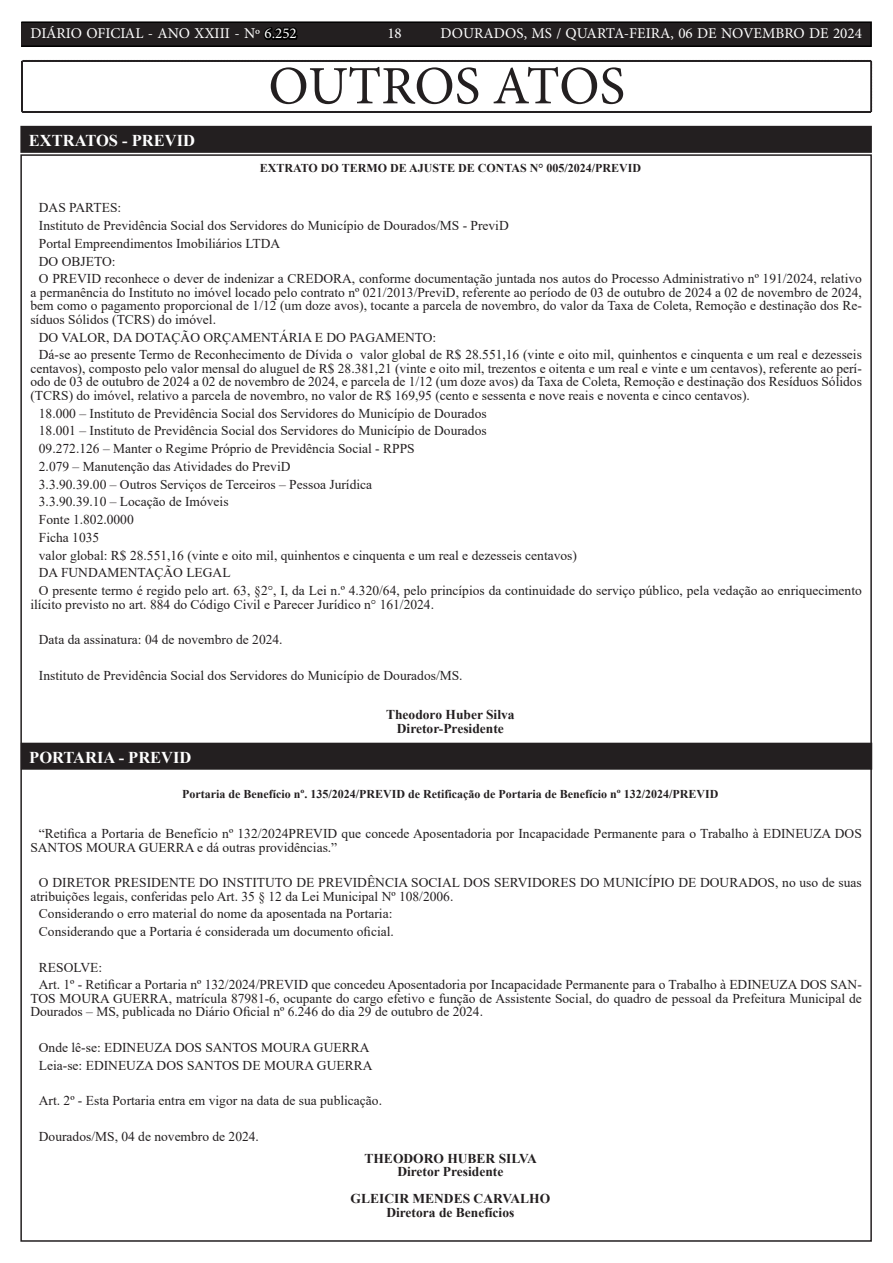
<style>
.page{position:relative;width:893px;height:1263px;background:#fff}
.page>*{position:absolute;margin:0;border:0;box-sizing:border-box;transform-origin:0 0}
.t1{font:54px "Minion Pro";letter-spacing:-.005em;color:#231f20}
.TEXTO{font:700 16.5px "Times New Roman";color:#fff}
.t2{font:15px "Minion Pro";color:#fff}
.TEXTO-2{font:13.5px/13.5px "Times New Roman";color:#231f20;text-align:justify}
.ASSINATURA{font:700 13.5px "Times New Roman";color:#231f20}
.TITULO{font:700 12px "Times New Roman";color:#231f20}
.s1{color:#000}
</style>
<div class="page">
<div style="left:21px;top:22px;width:850px;height:24px;background:#231f20"></div>
<div style="left:21px;top:21px;width:851px;height:26px;border:2px solid #000"></div>
<div style="left:23px;top:128px;width:847px;height:23px;background:#231f20"></div>
<div style="left:20px;top:126px;width:852px;height:27px;border:4px solid #231f20"></div>
<svg style="left:21px;top:60px;width:851px;height:53px"></svg>
<div style="left:23px;top:745px;width:847px;height:22px;background:#231f20"></div>
<div style="left:21px;top:743px;width:851px;height:27px;border:4px solid #231f20"></div>
<p class="t2" style="left:31px;top:24px;width:268px">DIÁRIO OFICIAL - ANO XXIII - Nº <span class="s1">6.252</span></p>
<p class="t2" style="left:387px;top:24px;width:16px">18</p>
<p class="t2" style="left:441px;top:24px;width:423px">DOURADOS, MS / QUARTA-FEIRA, 06 DE NOVEMBRO DE 2024</p>
<p class="TEXTO" style="left:29px;top:128px;width:168px">EXTRATOS - PREVID</p>
<p class="t1" style="left:268px;top:50px;width:358px">OUTROS ATOS</p>
<p class="TITULO" style="left:260px;top:160px;width:383px">EXTRATO DO TERMO DE AJUSTE DE CONTAS N° 005/2024/PREVID</p>
<p class="TEXTO-2" style="left:39px;top:201px;width:84px">DAS PARTES:</p>
<p class="TEXTO-2" style="left:39px;top:218px;width:471px">Instituto de Previdência Social dos Servidores do Município de Dourados/MS - PreviD</p>
<p class="TEXTO-2" style="left:39px;top:236px;width:243px">Portal Empreendimentos Imobiliários LTDA</p>
<p class="TEXTO-2" style="left:39px;top:254px;width:78px">DO OBJETO:</p>
<p class="TEXTO-2" style="left:30px;top:272px;width:833px;text-indent:9px">O PREVID reconhece o dever de indenizar a CREDORA, conforme documentação juntada nos autos do Processo Administrativo nº 191/2024, relativo a permanência do Instituto no imóvel locado pelo contrato nº 021/2013/PreviD, referente ao período de 03 de outubro de 2024 a 02 de novembro de 2024, bem como o pagamento proporcional de 1/12 (um doze avos), tocante a parcela de novembro, do valor da Taxa de Coleta, Remoção e destinação dos Re&shy;síduos Sólidos (TCRS) do imóvel.</p>
<p class="TEXTO-2" style="left:39px;top:330px;width:399px">DO VALOR, DA DOTAÇÃO ORÇAMENTÁRIA E DO PAGAMENTO:</p>
<p class="TEXTO-2" style="left:30px;top:348px;width:833px;text-indent:9px">Dá-se ao presente Termo de Reconhecimento de Dívida o valor global de R$ 28.551,16 (vinte e oito mil, quinhentos e cinquenta e um real e dezesseis centavos), composto pelo valor mensal do aluguel de R$ 28.381,21 (vinte e oito mil, trezentos e oitenta e um real e vinte e um centavos), referente ao perí&shy;odo de 03 de outubro de 2024 a 02 de novembro de 2024, e parcela de 1/12 (um doze avos) da Taxa de Coleta, Remoção e destinação dos Resíduos Sólidos (TCRS) do imóvel, relativo a parcela de novembro, no valor de R$ 169,95 (cento e sessenta e nove reais e noventa e cinco centavos).</p>
<p class="TEXTO-2" style="left:39px;top:406px;width:449px">18.000 – Instituto de Previdência Social dos Servidores do Município de Dourados</p>
<p class="TEXTO-2" style="left:39px;top:424px;width:449px">18.001 – Instituto de Previdência Social dos Servidores do Município de Dourados</p>
<p class="TEXTO-2" style="left:39px;top:441px;width:377px">09.272.126 – Manter o Regime Próprio de Previdência Social - RPPS</p>
<p class="TEXTO-2" style="left:39px;top:459px;width:253px">2.079 – Manutenção das Atividades do PreviD</p>
<p class="TEXTO-2" style="left:39px;top:477px;width:335px">3.3.90.39.00 – Outros Serviços de Terceiros – Pessoa Jurídica</p>
<p class="TEXTO-2" style="left:39px;top:495px;width:191px">3.3.90.39.10 – Locação de Imóveis</p>
<p class="TEXTO-2" style="left:39px;top:512px;width:96px">Fonte 1.802.0000</p>
<p class="TEXTO-2" style="left:39px;top:530px;width:62px">Ficha 1035</p>
<p class="TEXTO-2" style="left:39px;top:548px;width:540px">valor global: R$ 28.551,16 (vinte e oito mil, quinhentos e cinquenta e um real e dezesseis centavos)</p>
<p class="TEXTO-2" style="left:39px;top:566px;width:193px">DA FUNDAMENTAÇÃO LEGAL</p>
<p class="TEXTO-2" style="left:30px;top:583px;width:833px;text-indent:9px">O presente termo é regido pelo art. 63, §2°, I, da Lei n.º 4.320/64, pelo princípios da continuidade do serviço público, pela vedação ao enriquecimento ilícito previsto no art. 884 do Código Civil e Parecer Jurídico n° 161/2024.</p>
<p class="TEXTO-2" style="left:39px;top:632px;width:245px">Data da assinatura: 04 de novembro de 2024.</p>
<p class="TEXTO-2" style="left:39px;top:668px;width:425px">Instituto de Previdência Social dos Servidores do Município de Dourados/MS.</p>
<p class="ASSINATURA" style="left:386px;top:705px;width:130px">Theodoro Huber Silva</p>
<p class="ASSINATURA" style="left:397px;top:719px;width:108px">Diretor-Presidente</p>
<p class="TEXTO" style="left:29px;top:745px;width:164px">PORTARIA - PREVID</p>
<p class="TITULO" style="left:182px;top:786px;width:538px">Portaria de Benefício nº. 135/2024/PREVID de Retificação de Portaria de Benefício nº 132/2024/PREVID</p>
<p class="TEXTO-2" style="left:30px;top:826px;width:833px;text-indent:9px">“Retifica a Portaria de Benefício nº 132/2024PREVID que concede Aposentadoria por Incapacidade Permanente para o Trabalho à EDINEUZA DOS<br>SANTOS MOURA GUERRA e dá outras providências.”</p>
<p class="TEXTO-2" style="left:30px;top:875px;width:833px;text-indent:9px">O DIRETOR PRESIDENTE DO INSTITUTO DE PREVIDÊNCIA SOCIAL DOS SERVIDORES DO MUNICÍPIO DE DOURADOS, no uso de suas atribuições legais, conferidas pelo Art. 35 § 12 da Lei Municipal Nº 108/2006.</p>
<p class="TEXTO-2" style="left:39px;top:907px;width:355px">Considerando o erro material do nome da aposentada na Portaria:</p>
<p class="TEXTO-2" style="left:39px;top:924px;width:357px">Considerando que a Portaria é considerada um documento oficial.</p>
<p class="TEXTO-2" style="left:39px;top:960px;width:65px">RESOLVE:</p>
<p class="TEXTO-2" style="left:30px;top:978px;width:833px;text-indent:9px">Art. 1º - Retificar a Portaria nº 132/2024/PREVID que concedeu Aposentadoria por Incapacidade Permanente para o Trabalho à EDINEUZA DOS SAN-TOS MOURA GUERRA, matrícula 87981-6, ocupante do cargo efetivo e função de Assistente Social, do quadro de pessoal da Prefeitura Municipal de Dourados – MS, publicada no Diário Oficial nº 6.246 do dia 29 de outubro de 2024.</p>
<p class="TEXTO-2" style="left:39px;top:1040px;width:332px">Onde lê-se: EDINEUZA DOS SANTOS MOURA GUERRA</p>
<p class="TEXTO-2" style="left:39px;top:1058px;width:335px">Leia-se: EDINEUZA DOS SANTOS DE MOURA GUERRA</p>
<p class="TEXTO-2" style="left:39px;top:1093px;width:345px">Art. 2º - Esta Portaria entra em vigor na data de sua publicação.</p>
<p class="TEXTO-2" style="left:39px;top:1129px;width:222px">Dourados/MS, 04 de novembro de 2024.</p>
<p class="ASSINATURA" style="left:364px;top:1148px;width:174px">THEODORO HUBER SILVA</p>
<p class="ASSINATURA" style="left:397px;top:1162px;width:108px">Diretor Presidente</p>
<p class="ASSINATURA" style="left:351px;top:1189px;width:201px">GLEICIR MENDES CARVALHO</p>
<p class="ASSINATURA" style="left:386px;top:1202px;width:129px">Diretora de Benefícios</p>
</div>
